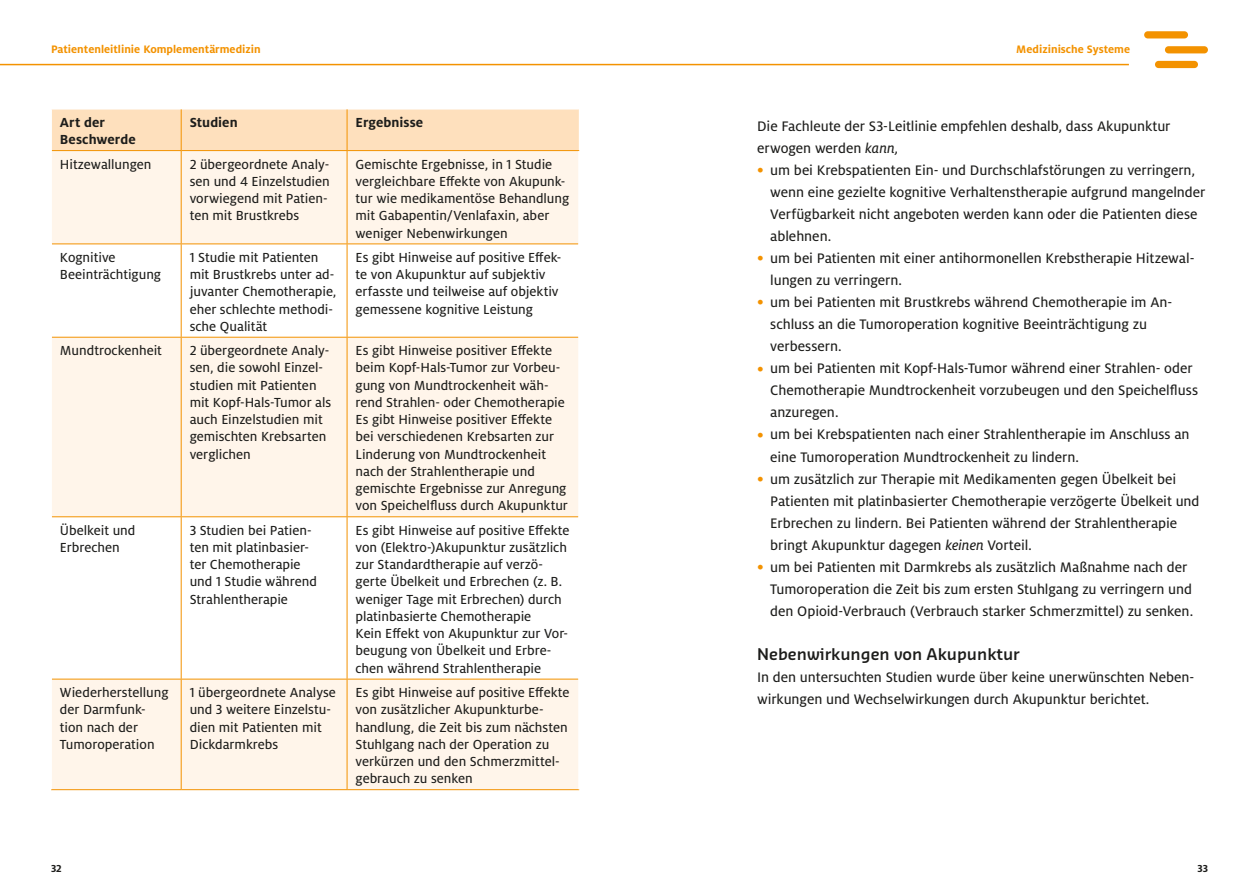
<style>
.page{position:relative;width:1259px;height:893px;background:#fff}
.page>*{position:absolute;margin:0;border:0;box-sizing:border-box;transform-origin:0 0}
.Headline_3__Ebene{font:600 15.75px "Sansa Pro";color:#1d1d1b}
.Fliesstext{font:15.3px/22px "Milo Pro Text";letter-spacing:-.005em;color:#1d1d1b}
.Fliesstext-ohne-Abstand{font:15.3px/22px "Milo Pro Text";letter-spacing:-.005em;color:#1d1d1b}
.Tabelle_Fliess{font:14.55px/17.2px "Milo Pro Text";letter-spacing:-.005em;color:#1d1d1b}
.Tabelle_Kopfzeile{font:700 14.55px/17.2px "Milo Pro";letter-spacing:.005em;color:#1d1d1b}
.t1{font:700 12px "Milo Pro";color:#f39200}
.t2{font:700 11.25px "Milo Pro";color:#1d1d1b}
.s1{font-family:"Milo Pro Text Ita"}
.s2{font-family:"Milo Pro";font-weight:700;font-size:13.5px;color:#f39200}
</style>
<div class="page">
<div style="left:1144px;top:31px;width:44px;height:7px;background:#f39200;border-radius:4px"></div>
<div style="left:1165px;top:46px;width:43px;height:7px;background:#f39200;border-radius:4px"></div>
<div style="left:1155px;top:61px;width:43px;height:7px;background:#f39200;border-radius:4px"></div>
<hr style="left:0;top:64px;width:1129px;height:1px;background:#f39200">
<div style="left:52px;top:110px;width:527px;height:40px;background:#fee0bd"></div>
<div style="left:52px;top:151px;width:526px;height:638px;background:#fff5ea"></div>
<svg style="left:52px;top:245px;width:526px;height:434px"></svg>
<hr style="left:52px;top:244px;width:129px;height:1px;background:#f39200">
<hr style="left:181px;top:244px;width:166px;height:1px;background:#f39200">
<hr style="left:347px;top:244px;width:231px;height:1px;background:#f39200">
<hr style="left:52px;top:337px;width:129px;height:1px;background:#f39200">
<hr style="left:181px;top:337px;width:166px;height:1px;background:#f39200">
<hr style="left:347px;top:337px;width:231px;height:1px;background:#f39200">
<hr style="left:52px;top:516px;width:129px;height:1px;background:#f39200">
<hr style="left:181px;top:516px;width:166px;height:1px;background:#f39200">
<hr style="left:347px;top:516px;width:231px;height:1px;background:#f39200">
<hr style="left:52px;top:679px;width:129px;height:1px;background:#f39200">
<hr style="left:181px;top:679px;width:166px;height:1px;background:#f39200">
<hr style="left:347px;top:679px;width:231px;height:1px;background:#f39200">
<hr style="left:51px;top:789px;width:130px;height:1px;background:#f39200">
<hr style="left:181px;top:789px;width:166px;height:1px;background:#f39200">
<hr style="left:347px;top:789px;width:232px;height:1px;background:#f39200">
<hr style="left:52px;top:150px;width:129px;height:1px;background:#f39200">
<hr style="left:181px;top:150px;width:166px;height:1px;background:#f39200">
<hr style="left:347px;top:150px;width:232px;height:1px;background:#f39200">
<hr style="left:181px;top:109px;width:1px;height:41px;background:#f39200">
<hr style="left:347px;top:109px;width:1px;height:41px;background:#f39200">
<hr style="left:181px;top:151px;width:1px;height:93px;background:#f39200">
<hr style="left:347px;top:151px;width:1px;height:93px;background:#f39200">
<hr style="left:181px;top:244px;width:1px;height:93px;background:#f39200">
<hr style="left:347px;top:244px;width:1px;height:93px;background:#f39200">
<hr style="left:181px;top:338px;width:1px;height:178px;background:#f39200">
<hr style="left:347px;top:338px;width:1px;height:178px;background:#f39200">
<hr style="left:181px;top:517px;width:1px;height:162px;background:#f39200">
<hr style="left:347px;top:517px;width:1px;height:162px;background:#f39200">
<hr style="left:181px;top:679px;width:1px;height:110px;background:#f39200">
<hr style="left:347px;top:679px;width:1px;height:110px;background:#f39200">
<p class="t1" style="left:51px;top:43px;width:211px">Patientenleitlinie Komplementärmedizin</p>
<p class="Tabelle_Kopfzeile" style="left:60px;top:114px;width:77px">Art der<br>Beschwerde</p>
<p class="Tabelle_Kopfzeile" style="left:190px;top:114px;width:49px">Studien</p>
<p class="Tabelle_Kopfzeile" style="left:355px;top:114px;width:69px">Ergebnisse</p>
<p class="Tabelle_Fliess" style="left:60px;top:155px;width:93px">Hitzewallungen</p>
<p class="Tabelle_Fliess" style="left:190px;top:155px;width:142px">2 übergeordnete Analy&shy;sen und 4 Einzelstudien vorwiegend mit Patien&shy;ten mit Brustkrebs</p>
<p class="Tabelle_Fliess" style="left:355px;top:155px;width:215px">Gemischte Ergebnisse, in 1 Studie vergleichbare Effekte von Akupunk&shy;tur wie medikamentöse Behandlung mit Gabapentin/Venlafaxin, aber weniger Nebenwirkungen</p>
<p class="Tabelle_Fliess" style="left:60px;top:249px;width:103px">Kognitive<br>Beeinträchtigung</p>
<p class="Tabelle_Fliess" style="left:190px;top:249px;width:148px">1 Studie mit Patienten mit Brustkrebs unter ad&shy;juvanter Chemotherapie, eher schlechte methodi&shy;sche Qualität</p>
<p class="Tabelle_Fliess" style="left:355px;top:249px;width:207px">Es gibt Hinweise auf positive Effek&shy;te von Akupunktur auf subjektiv erfasste und teilweise auf objektiv gemessene kognitive Leistung</p>
<p class="Tabelle_Fliess" style="left:60px;top:342px;width:104px">Mundtrockenheit</p>
<p class="Tabelle_Fliess" style="left:190px;top:342px;width:143px">2 übergeordnete Analy&shy;sen, die sowohl Einzel&shy;studien mit Patienten mit Kopf-Hals-Tumor als auch Einzelstudien mit gemischten Krebsarten verglichen</p>
<p class="Tabelle_Fliess" style="left:355px;top:342px;width:214px">Es gibt Hinweise positiver Effekte beim Kopf-Hals-Tumor zur Vorbeu&shy;gung von Mundtrockenheit wäh&shy;rend Strahlen- oder Chemotherapie Es gibt Hinweise positiver Effekte bei verschiedenen Krebsarten zur Linderung von Mundtrockenheit nach der Strahlentherapie und gemischte Ergebnisse zur Anregung von Speichelfluss durch Akupunktur</p>
<p class="Tabelle_Fliess" style="left:60px;top:522px;width:77px">Übelkeit und<br>Erbrechen</p>
<p class="Tabelle_Fliess" style="left:190px;top:522px;width:129px">3 Studien bei Patien&shy;ten mit platinbasier&shy;ter Chemotherapie und 1 Studie während<br>Strahlentherapie</p>
<p class="Tabelle_Fliess" style="left:355px;top:522px;width:215px">Es gibt Hinweise auf positive Effekte von (Elektro-)Akupunktur zusätzlich zur Standardtherapie auf verzö&shy;gerte Übelkeit und Erbrechen (z. B. weniger Tage mit Erbrechen) durch platinbasierte Chemotherapie<br>Kein Effekt von Akupunktur zur Vor&shy;beugung von Übelkeit und Erbre&shy;chen während Strahlentherapie</p>
<p class="Tabelle_Fliess" style="left:60px;top:684px;width:110px">Wiederherstellung der Darmfunk&shy;tion nach der<br>Tumoroperation</p>
<p class="Tabelle_Fliess" style="left:190px;top:684px;width:148px">1 übergeordnete Analyse und 3 weitere Einzelstu&shy;dien mit Patienten mit<br>Dickdarmkrebs</p>
<p class="Tabelle_Fliess" style="left:355px;top:684px;width:215px">Es gibt Hinweise auf positive Effekte von zusätzlicher Akupunkturbe&shy;handlung, die Zeit bis zum nächsten<br>Stuhlgang nach der Operation zu verkürzen und den Schmerzmittel&shy;gebrauch zu senken</p>
<p class="t1" style="left:1016px;top:43px;width:115px">Medizinische Systeme</p>
<p class="Fliesstext-ohne-Abstand" style="left:757px;top:115px;width:415px">Die Fachleute der S3-Leitlinie empfehlen deshalb, dass Akupunktur erwogen werden <span class="s1">kann,</span></p>
<p class="Fliesstext" style="left:770px;top:159px;width:437px;text-indent:-13px"><span class="s2">•</span> um bei Krebspatienten Ein- und Durchschlafstörungen zu verringern, wenn eine gezielte kognitive Verhaltenstherapie aufgrund mangelnder Verfügbarkeit nicht angeboten werden kann oder die Patienten diese ablehnen.</p>
<p class="Fliesstext" style="left:770px;top:247px;width:426px;text-indent:-13px"><span class="s2">•</span> um bei Patienten mit einer antihormonellen Krebstherapie Hitzewal&shy;lungen zu verringern.</p>
<p class="Fliesstext" style="left:770px;top:291px;width:403px;text-indent:-13px"><span class="s2">•</span> um bei Patienten mit Brustkrebs während Chemotherapie im An&shy;schluss an die Tumoroperation kognitive Beeinträchtigung zu verbessern.</p>
<p class="Fliesstext" style="left:770px;top:358px;width:429px;text-indent:-13px"><span class="s2">•</span> um bei Patienten mit Kopf-Hals-Tumor während einer Strahlen- oder<br>Chemotherapie Mundtrockenheit vorzubeugen und den Speichelfluss anzuregen.</p>
<p class="Fliesstext" style="left:770px;top:424px;width:421px;text-indent:-13px"><span class="s2">•</span> um bei Krebspatienten nach einer Strahlentherapie im Anschluss an eine Tumoroperation Mundtrockenheit zu lindern.</p>
<p class="Fliesstext" style="left:770px;top:468px;width:431px;text-indent:-13px"><span class="s2">•</span> um zusätzlich zur Therapie mit Medikamenten gegen Übelkeit bei Patienten mit platinbasierter Chemotherapie verzögerte Übelkeit und Erbrechen zu lindern. Bei Patienten während der Strahlentherapie bringt Akupunktur dagegen <span class="s1">keinen</span> Vorteil<span class="s1">.</span></p>
<p class="Fliesstext" style="left:770px;top:556px;width:424px;text-indent:-13px"><span class="s2">•</span> um bei Patienten mit Darmkrebs als zusätzlich Maßnahme nach der<br>Tumoroperation die Zeit bis zum ersten Stuhlgang zu verringern und den Opioid-Verbrauch (Verbrauch starker Schmerzmittel) zu senken.</p>
<p class="Headline_3__Ebene" style="left:757px;top:644px;width:264px">Nebenwirkungen von Akupunktur</p>
<p class="Fliesstext" style="left:757px;top:666px;width:439px">In den untersuchten Studien wurde über keine unerwünschten Neben&shy;wirkungen und Wechselwirkungen durch Akupunktur berichtet.</p>
<p class="t2" style="left:51px;top:862px;width:12px">32</p>
<p class="t2" style="left:1197px;top:862px;width:12px">33</p>
</div>
